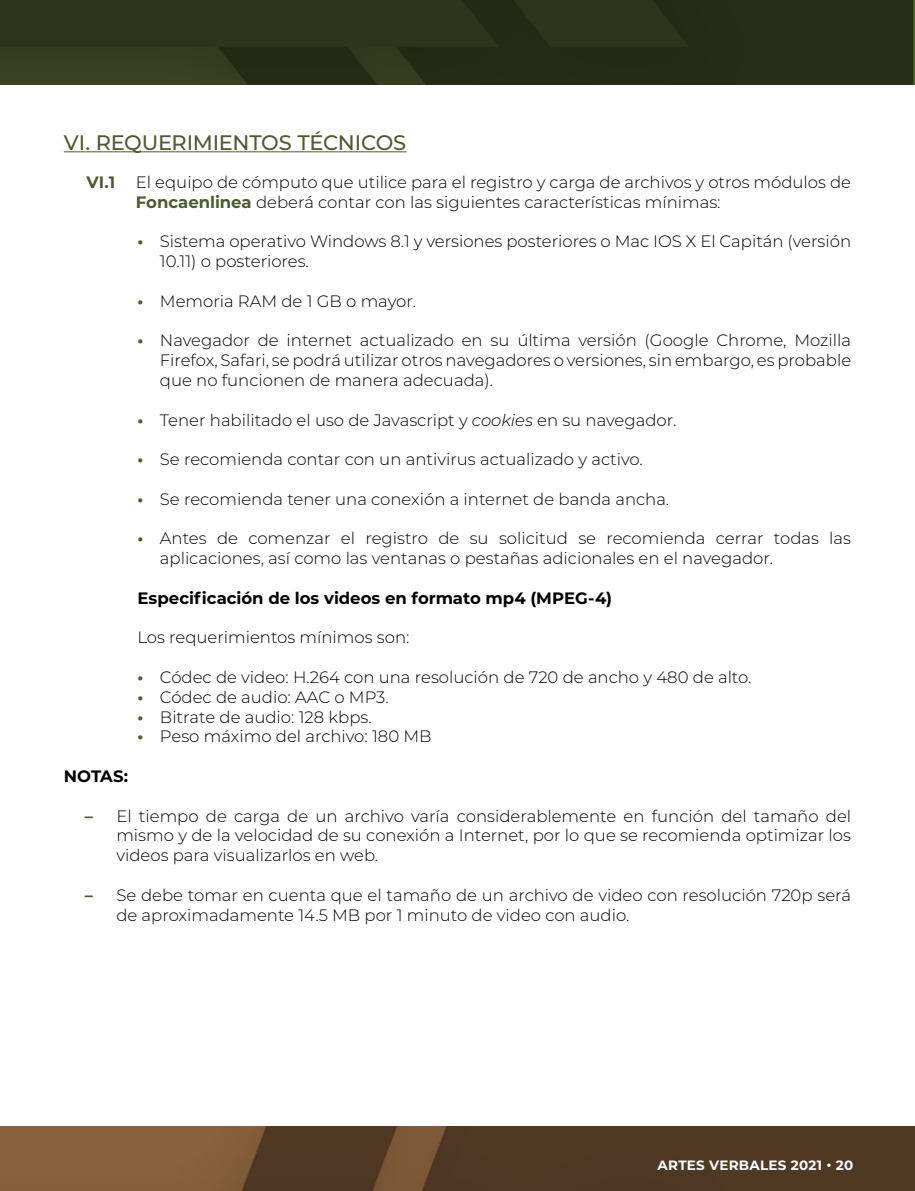
<style>
.page{position:relative;width:915px;height:1191px;background:#fff}
.page>*{position:absolute;margin:0;border:0;box-sizing:border-box;transform-origin:0 0}
.t1{font:500 21px "Montserrat";letter-spacing:-.015em;color:#4e5a30}
.t2{font:300 16.5px/19.8px "Montserrat";color:#000}
.t3{font:700 16.5px "Montserrat";color:#000}
.t4{font:700 16.5px "Montserrat";color:#4e5a30}
.t5{font:700 13.5px "Montserrat";letter-spacing:.02em;color:#fff}
.s1{font-weight:700;color:#4e5a30}
.s2{font-style:italic}
</style>
<div class="page">
<svg style="left:914px;top:0;width:1px;height:85px"></svg>
<hr style="left:914px;top:1155px;width:1px;height:36px;background:#ba925c">
<svg style="left:1px;top:1126px;width:913px;height:65px;fill:#503923"></svg>
<img style="left:0;top:0;width:912px;height:84px">
<hr style="left:64px;top:151px;width:342px;height:1px;background:#4e5a30">
<p class="t1" style="left:64px;top:128px;width:344px">VI. REQUERIMIENTOS TÉCNICOS</p>
<p class="t4" style="left:86px;top:170px;width:30px">VI.1</p>
<p class="t2" style="left:136px;top:171px;width:716px">El equipo de cómputo que utilice para el registro y carga de archivos y otros módulos de<br><span class="s1">Foncaenlinea</span> deberá contar con las siguientes características mínimas:</p>
<p class="t2" style="left:160px;top:231px;width:692px;text-indent:-23px"><span class="s1">•</span> Sistema operativo Windows 8.1 y versiones posteriores o Mac IOS X El Capitán (versión<br>10.11) o posteriores.</p>
<p class="t2" style="left:137px;top:290px;width:280px"><span class="s1">•</span> Memoria RAM de 1 GB o mayor.</p>
<p class="t2" style="left:160px;top:330px;width:692px;text-align:justify;text-indent:-23px"><span class="s1">•</span> Navegador de internet actualizado en su última versión (Google Chrome, Mozilla Firefox, Safari, se podrá utilizar otros navegadores o versiones, sin embargo, es probable que no funcionen de manera adecuada).</p>
<p class="t2" style="left:137px;top:409px;width:540px"><span class="s1">•</span> Tener habilitado el uso de Javascript y <span class="s2">cookies</span> en su navegador.</p>
<p class="t2" style="left:137px;top:449px;width:507px"><span class="s1">•</span> Se recomienda contar con un antivirus actualizado y activo.</p>
<p class="t2" style="left:137px;top:488px;width:533px"><span class="s1">•</span> Se recomienda tener una conexión a internet de banda ancha.</p>
<p class="t2" style="left:160px;top:528px;width:692px;text-indent:-23px"><span class="s1">•</span> Antes de comenzar el registro de su solicitud se recomienda cerrar todas las aplicaciones, así como las ventanas o pestañas adicionales en el navegador.</p>
<p class="t3" style="left:137px;top:586px;width:476px">Especificación de los videos en formato mp4 (MPEG-4)</p>
<p class="t2" style="left:137px;top:627px;width:273px">Los requerimientos mínimos son:</p>
<p class="t2" style="left:137px;top:666px;width:615px"><span class="s1">•</span> Códec de video: H.264 con una resolución de 720 de ancho y 480 de alto.</p>
<p class="t2" style="left:137px;top:686px;width:253px"><span class="s1">•</span> Códec de audio: AAC o MP3.</p>
<p class="t2" style="left:137px;top:706px;width:236px"><span class="s1">•</span> Bitrate de audio: 128 kbps.</p>
<p class="t2" style="left:137px;top:726px;width:295px"><span class="s1">•</span> Peso máximo del archivo: 180 MB</p>
<p class="t3" style="left:64px;top:764px;width:66px">NOTAS:</p>
<p class="t2" style="left:116px;top:805px;width:736px;text-align:justify;text-indent:-31px"><span class="s1">–</span> El tiempo de carga de un archivo varía considerablemente en función del tamaño del mismo y de la velocidad de su conexión a Internet, por lo que se recomienda optimizar los videos para visualizarlos en web.</p>
<p class="t2" style="left:116px;top:884px;width:736px;text-indent:-31px"><span class="s1">–</span> Se debe tomar en cuenta que el tamaño de un archivo de video con resolución 720p será de aproximadamente 14.5 MB por 1 minuto de video con audio.</p>
<p class="t5" style="left:657px;top:1155px;width:197px">ARTES VERBALES 2021 • 20</p>
</div>
